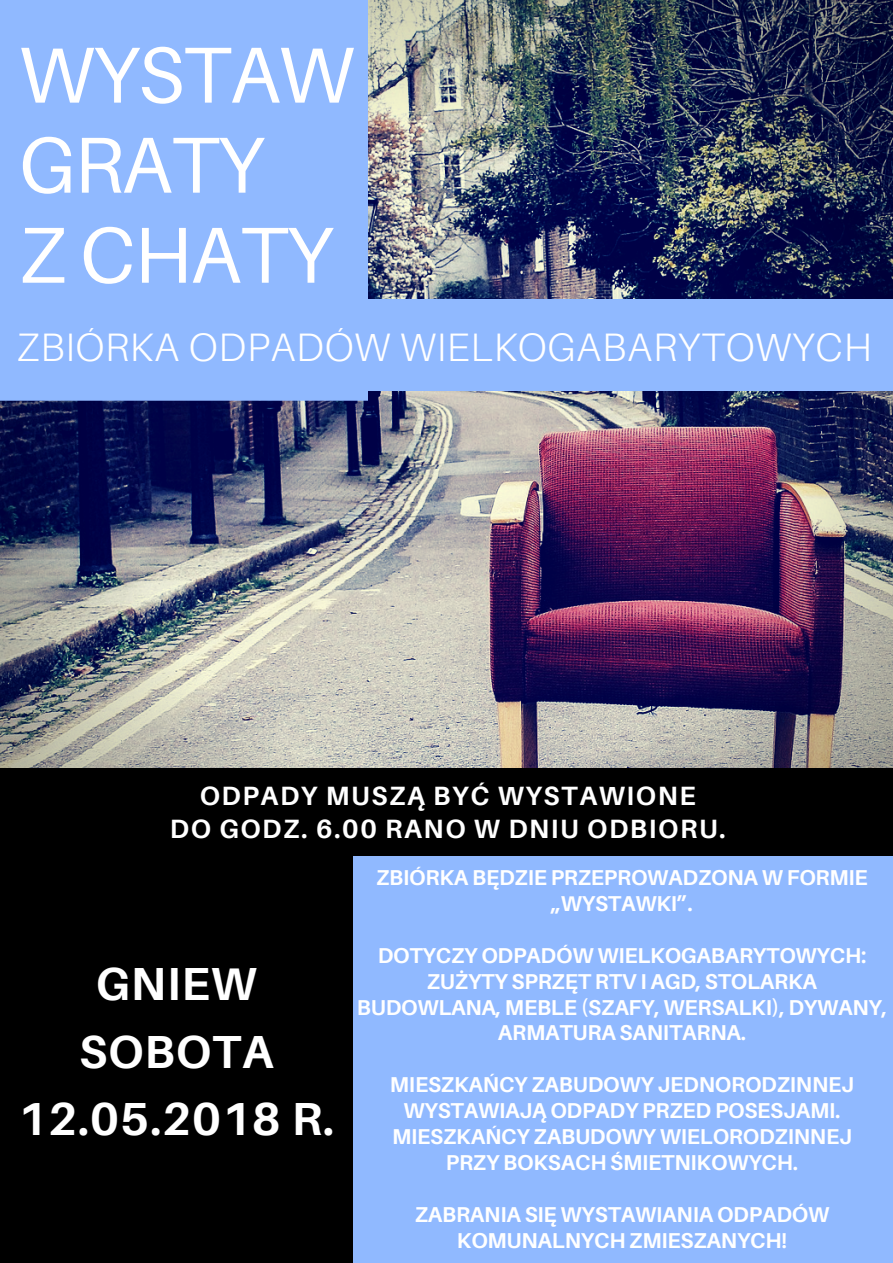
<style>
.page{position:relative;width:893px;height:1263px;background:#fff}
.page>*{position:absolute;margin:0;border:0;box-sizing:border-box;transform-origin:0 0}
.t1{font:79.43px/90.1px "Aileron";letter-spacing:-.02em;color:#fff}
.t2{font:700 46.35px/67.5px "Aileron";letter-spacing:.02em;color:#fff;text-align:center}
.t3{font:300 39.75px "Aileron";letter-spacing:.02em;color:#fff}
.t4{font:700 26.47px/32.6px "Aileron";letter-spacing:.06em;color:#fff;text-align:center}
.t5{font:700 21.52px/25.9px "Aileron";letter-spacing:-.01em;color:#fff;text-align:center}
</style>
<div class="page">
<img style="left:0;top:0;width:893px;height:768px">
<div style="left:0;top:841px;width:353px;height:422px;background:#000"></div>
<div style="left:0;top:0;width:368px;height:401px;background:#90b9ff"></div>
<div style="left:353px;top:854px;width:540px;height:409px;background:#90b9ff"></div>
<div style="left:0;top:299px;width:893px;height:92px;background:#90b9ff"></div>
<div style="left:0;top:768px;width:893px;height:87px;background:#000"></div>
<h1 class="t1" style="left:19px;top:28px;width:337px">WYSTAW<br>GRATY<br>Z CHATY</h1>
<h3 class="t3" style="left:17px;top:322px;width:856px">ZBIÓRKA ODPADÓW WIELKOGABARYTOWYCH</h3>
<p class="t4" style="left:170px;top:779px;width:557px">ODPADY MUSZĄ BYĆ WYSTAWIONE<br>DO GODZ. 6.00 RANO W DNIU ODBIORU.</p>
<h2 class="t2" style="left:18px;top:949px;width:318px">GNIEW<br>SOBOTA<br>12.05.2018 R.</h2>
<p class="t5" style="left:376px;top:864px;width:493px">ZBIÓRKA BĘDZIE PRZEPROWADZONA W FORMIE „WYSTAWKI”.</p>
<p class="t5" style="left:357px;top:942px;width:532px">DOTYCZY ODPADÓW WIELKOGABARYTOWYCH:<br>ZUŻYTY SPRZĘT RTV I AGD, STOLARKA BUDOWLANA, MEBLE (SZAFY, WERSALKI), DYWANY, ARMATURA SANITARNA.</p>
<p class="t5" style="left:390px;top:1071px;width:466px">MIESZKAŃCY ZABUDOWY JEDNORODZINNEJ WYSTAWIAJĄ ODPADY PRZED POSESJAMI.<br>MIESZKAŃCY ZABUDOWY WIELORODZINNEJ PRZY BOKSACH ŚMIETNIKOWYCH.</p>
<p class="t5" style="left:415px;top:1201px;width:416px">ZABRANIA SIĘ WYSTAWIANIA ODPADÓW<br>KOMUNALNYCH ZMIESZANYCH!</p>
</div>
